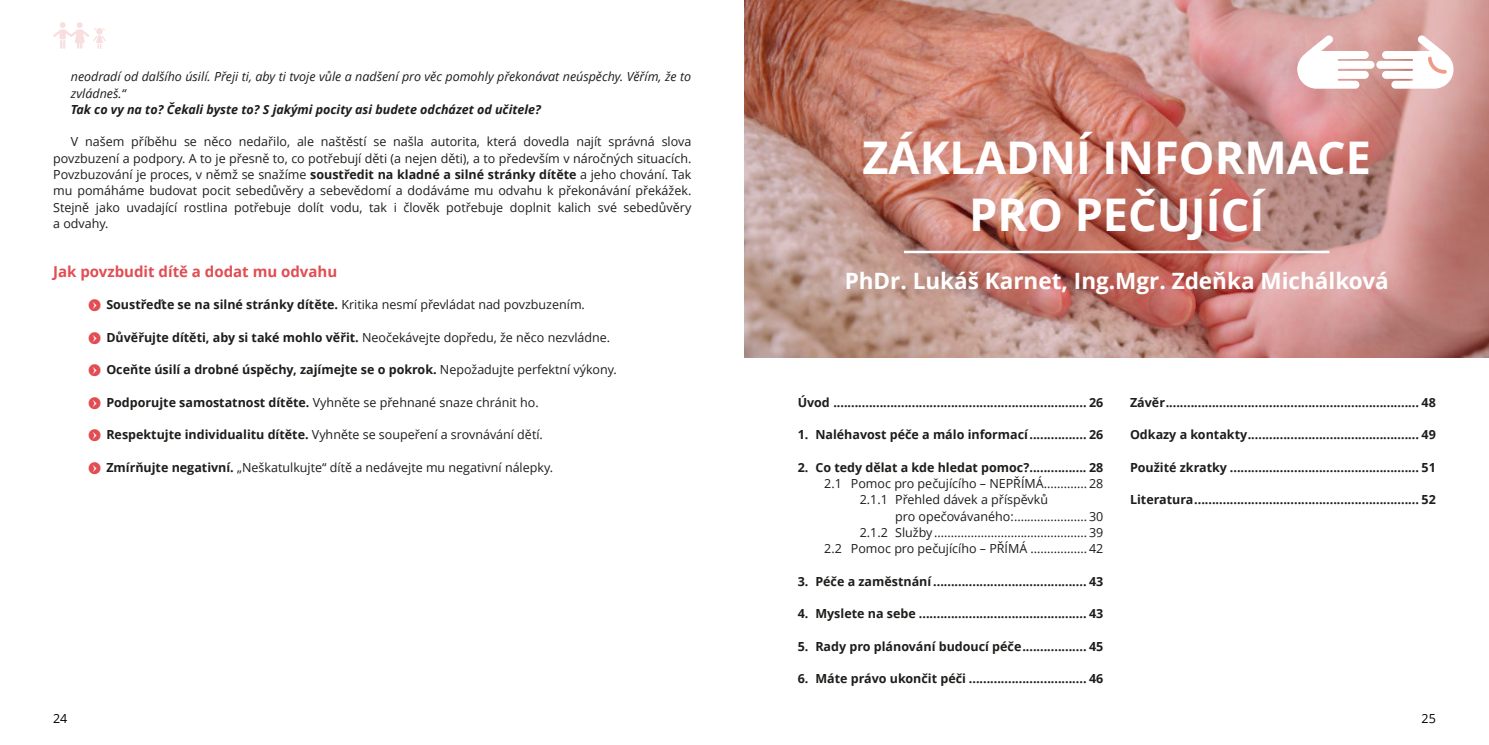
<style>
.page{position:relative;width:1489px;height:745px;background:#fff}
.page>*{position:absolute;margin:0;border:0;box-sizing:border-box;transform-origin:0 0}
.t1{font:700 45px/57px "Open Sans";color:#fff;text-align:center}
.t2{font:700 22.5px "Open Sans";color:#fff}
.t3{font:700 15px "Open Sans";color:#e14d53}
.t4{font:12.5px/16.2px "Open Sans";color:#1d1d1b;text-align:justify}
.t5{font:700 12.5px "Open Sans";color:#1d1d1b}
.t6{font:italic 12.5px/16.2px "Open Sans";color:#1d1d1b}
.t7{font:italic 700 12.5px "Open Sans";color:#1d1d1b}
.t8{font:12.5px "Open Sans";color:#000}
.s1{font-weight:700}
.s2{color:#e14d53}
.s3{font-weight:400}
</style>
<div class="page">
<svg style="left:53px;top:22px;width:53px;height:27px"></svg>
<img style="left:744px;top:0;width:744px;height:357px">
<hr style="left:904px;top:250px;width:425px;height:3px;background:#fff">
<svg style="left:1297px;top:35px;width:156px;height:54px"></svg>
<p class="t6" style="left:71px;top:70px;width:622px">neodradí od dalšího úsilí. Přeji ti, aby ti tvoje vůle a nadšení pro věc pomohly překonávat neúspěchy. Věřím, že to zvládneš.“</p>
<p class="t7" style="left:71px;top:104px;width:471px">Tak co vy na to? Čekali byste to? S jakými pocity asi budete odcházet od učitele?</p>
<p class="t4" style="left:53px;top:135px;width:639px;text-indent:18px">V našem příběhu se něco nedařilo, ale naštěstí se našla autorita, která dovedla najít správná slova povzbuzení a podpory. A to je přesně to, co potřebují děti (a nejen děti), a to především v náročných situacích.<br>Povzbuzování je proces, v němž se snažíme <span class="s1">soustředit na kladné a silné stránky dítěte</span> a jeho chování. Tak mu pomáháme budovat pocit sebedůvěry a sebevědomí a dodáváme mu odvahu k překonávání překážek.<br>Stejně jako uvadající rostlina potřebuje dolít vodu, tak i člověk potřebuje doplnit kalich své sebedůvěry a odvahy.</p>
<p class="t3" style="left:53px;top:265px;width:285px">Jak povzbudit dítě a dodat mu odvahu</p>
<p class="t4" style="left:89px;top:297px;width:498px"><span class="s2">◆</span> <span class="s1">Soustřeďte se na silné stránky dítěte.</span> Kritika nesmí převládat nad povzbuzením.</p>
<p class="t5" style="left:89px;top:332px;width:523px"><span class="s2">◆</span> Důvěřujte dítěti, aby si také mohlo věřit. <span class="s3">Neočekávejte dopředu, že něco nezvládne.</span></p>
<p class="t5" style="left:89px;top:364px;width:529px"><span class="s2">◆</span> Oceňte úsilí a drobné úspěchy, zajímejte se o pokrok. <span class="s3">Nepožadujte perfektní výkony.</span></p>
<p class="t4" style="left:89px;top:395px;width:451px"><span class="s2">◆</span> <span class="s1">Podporujte samostatnost dítěte.</span> Vyhněte se přehnané snaze chránit ho.</p>
<p class="t4" style="left:89px;top:427px;width:456px"><span class="s2">◆</span> <span class="s1">Respektujte individualitu dítěte.</span> Vyhněte se soupeření a srovnávání dětí.</p>
<p class="t4" style="left:89px;top:460px;width:466px"><span class="s2">◆</span> <span class="s1">Zmírňujte negativní.</span> „Neškatulkujte“ dítě a nedávejte mu negativní nálepky.</p>
<p class="t8" style="left:53px;top:713px;width:16px">24</p>
<h1 class="t1" style="left:862px;top:133px;width:510px">ZÁKLADNÍ INFORMACE<br>PRO PEČUJÍCÍ</h1>
<h2 class="t2" style="left:844px;top:272px;width:545px">PhDr. Lukáš Karnet, Ing.Mgr. Zdeňka Michálková</h2>
<p class="t5" style="left:797px;top:397px;width:307px">Úvod ....................................................................... 26</p>
<p class="t5" style="left:797px;top:429px;width:307px">1. Naléhavost péče a málo informací................ 26</p>
<p class="t5" style="left:797px;top:462px;width:307px">2. Co tedy dělat a kde hledat pomoc?................ 28</p>
<p class="t4" style="left:859px;top:476px;width:245px;text-indent:-35px">2.1 Pomoc pro pečujícího – NEPŘÍMÁ............. 28<br>2.1.1 Přehled dávek a příspěvků</p>
<p class="t4" style="left:824px;top:509px;width:281px;text-align:right">pro opečovávaného:...................... 30<br>2.1.2 Služby .............................................. 39<br>2.2 Pomoc pro pečujícího – PŘÍMÁ ................. 42</p>
<p class="t5" style="left:797px;top:575px;width:307px">3. Péče a zaměstnání ........................................... 43</p>
<p class="t5" style="left:797px;top:608px;width:307px">4. Myslete na sebe ............................................... 43</p>
<p class="t5" style="left:797px;top:640px;width:307px">5. Rady pro plánování budoucí péče.................. 45</p>
<p class="t5" style="left:797px;top:673px;width:307px">6. Máte právo ukončit péči ................................. 46</p>
<p class="t5" style="left:1129px;top:397px;width:307px">Závěr....................................................................... 48</p>
<p class="t5" style="left:1129px;top:429px;width:307px">Odkazy a kontakty................................................ 49</p>
<p class="t5" style="left:1129px;top:462px;width:307px">Použité zkratky ..................................................... 51</p>
<p class="t5" style="left:1129px;top:494px;width:307px">Literatura............................................................... 52</p>
<p class="t8" style="left:1421px;top:713px;width:16px">25</p>
</div>
